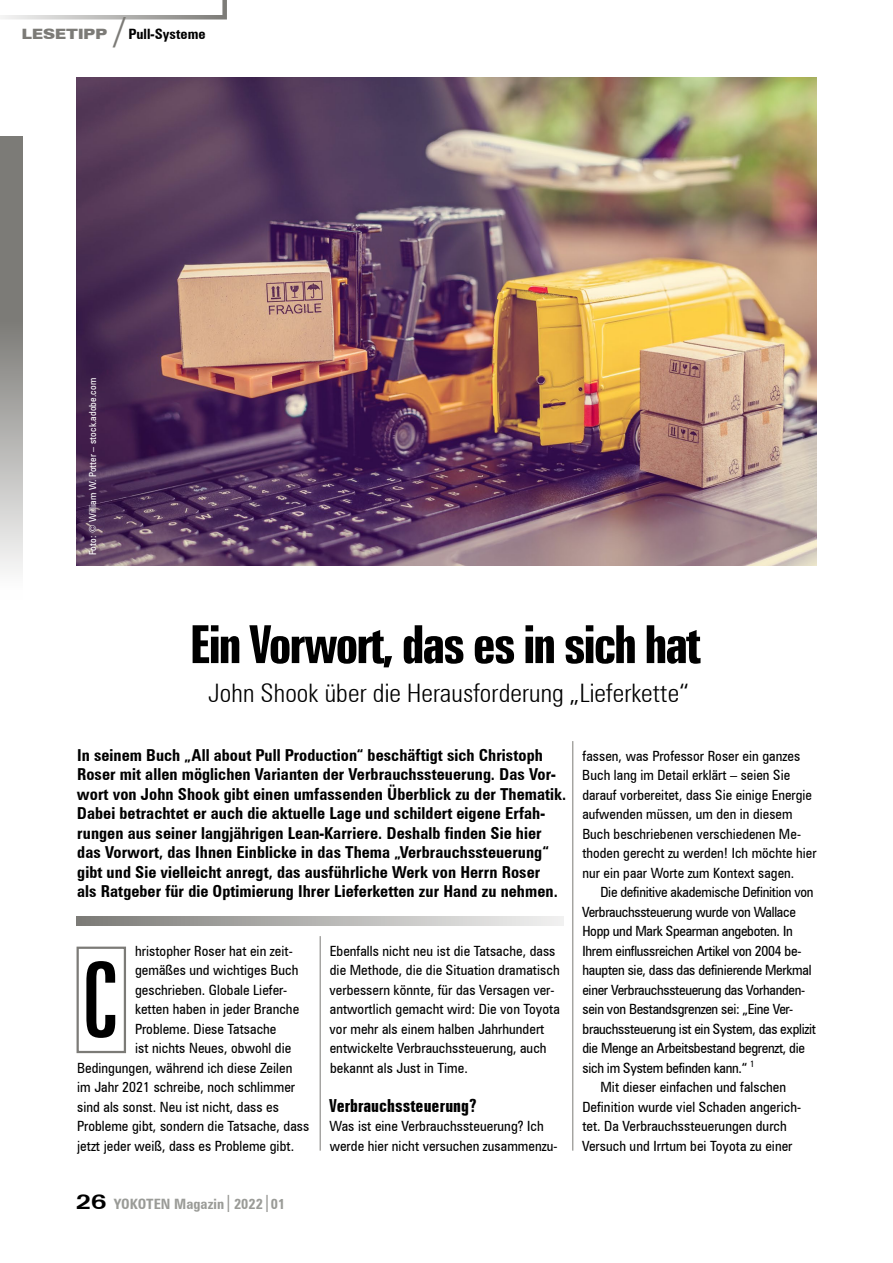
<style>
.page{position:relative;width:893px;height:1263px;background:#fff}
.page>*{position:absolute;margin:0;border:0;box-sizing:border-box;transform-origin:0 0}
.t1{font:extra-condensed 103.35px "Zurich BT";color:#000}
.t2{font:700 extra-condensed 52.5px "Zurich BT";letter-spacing:-.04em;color:#000}
.t3{font:condensed 36.75px "Zurich BT";color:#7c7b77}
.t4{font:300 condensed 25.5px "Zurich BT";letter-spacing:.005em;color:#000}
.t5{font:700 extra-condensed 18px "Zurich BT";letter-spacing:.005em;color:#000}
.t6{font:700 condensed 16.5px/19.5px "Zurich BT";letter-spacing:.005em;color:#000}
.t7{font:700 condensed 14.25px "Zurich BT";letter-spacing:.005em;color:#9a9b97}
.t8{font:700 condensed 14.25px "Zurich BT";letter-spacing:.005em;color:#000}
.t9{font:900 expanded 14.25px "Zurich BT";letter-spacing:.005em;color:#7c7b77}
.t10{font:condensed 14.1px/19.5px "Zurich BT";letter-spacing:.005em;color:#000}
.t11{font:condensed 14.1px "Zurich BT";letter-spacing:-.02em;color:#000}
.t12{font:condensed 9.75px "Zurich BT";letter-spacing:.01em;color:#fff}
.s1{font-stretch:expanded;font-size:20.25px;color:#000}
.s2{font-weight:400;font-size:17.1px}
</style>
<div class="page">
<svg style="left:0;top:0;width:227px;height:20px"></svg>
<img style="left:77px;top:77px;width:739px;height:489px">
<hr style="left:572px;top:741px;width:1px;height:410px;background:#7c7b77">
<hr style="left:320px;top:936px;width:1px;height:215px;background:#7c7b77">
<svg style="left:77px;top:917px;width:487px;height:9px;background:#b6b5b3"></svg>
<svg style="left:76px;top:946px;width:50px;height:108px"></svg>
<svg style="left:0;top:136px;width:23px;height:436px;background:#9e9e9b"></svg>
<p class="t9" style="left:22px;top:26px;width:87px">LESETIPP</p>
<h3 class="t3" style="left:114px;top:8px;width:12px">/</h3>
<p class="t8" style="left:128px;top:25px;width:79px">Pull-Systeme</p>
<p class="t12" style="left:87px;top:555px;width:178px;rotate:-90deg">Foto: © William W. Potter – stock.adobe.com</p>
<h2 class="t2" style="left:190px;top:614px;width:512px">Ein Vorwort, das es in sich hat</h2>
<h3 class="t4" style="left:208px;top:677px;width:482px">John Shook über die Herausforderung „Lieferkette“</h3>
<p class="t6" style="left:77px;top:745px;width:491px">In seinem Buch „All about Pull Production“ beschäftigt sich Christoph Roser mit allen möglichen Varianten der Verbrauchssteuerung. Das Vor&shy;wort von John Shook gibt einen umfassenden Überblick zu der Thematik.<br>Dabei betrachtet er auch die aktuelle Lage und schildert eigene Erfah&shy;rungen aus seiner langjährigen Lean-Karriere. Deshalb finden Sie hier das Vorwort, das Ihnen Einblicke in das Thema „Verbrauchssteuerung“ gibt und Sie vielleicht anregt, das ausführliche Werk von Herrn Roser<br>als Ratgeber für die Optimierung Ihrer Lieferketten zur Hand zu nehmen.</p>
<p class="t10" style="left:582px;top:746px;width:236px">fassen, was Professor Roser ein ganzes Buch lang im Detail erklärt – seien Sie darauf vorbereitet, dass Sie einige Energie aufwenden müssen, um den in diesem Buch beschriebenen verschiedenen Me&shy;thoden gerecht zu werden! Ich möchte hier nur ein paar Worte zum Kontext sagen.</p>
<p class="t11" style="left:600px;top:883px;width:215px">Die definitive akademische Definition von</p>
<p class="t11" style="left:582px;top:903px;width:215px">Verbrauchssteuerung wurde von Wallace</p>
<p class="t11" style="left:582px;top:922px;width:212px">Hopp und Mark Spearman angeboten. In</p>
<p class="t11" style="left:583px;top:942px;width:220px">Ihrem einflussreichen Artikel von 2004 be-</p>
<p class="t11" style="left:582px;top:961px;width:230px">haupten sie, dass das definierende Merkmal</p>
<p class="t11" style="left:582px;top:981px;width:224px">einer Verbrauchssteuerung das Vorhanden-</p>
<p class="t11" style="left:582px;top:1000px;width:212px">sein von Bestandsgrenzen sei: „Eine Ver-</p>
<p class="t11" style="left:583px;top:1020px;width:235px">brauchssteuerung ist ein System, das explizit</p>
<p class="t11" style="left:582px;top:1039px;width:224px">die Menge an Arbeitsbestand begrenzt, die</p>
<p class="t11" style="left:582px;top:1059px;width:173px">sich im System befinden kann.“ <sup>1</sup></p>
<p class="t10" style="left:600px;top:1077px;width:187px">Mit dieser einfachen und falschen</p>
<p class="t10" style="left:582px;top:1097px;width:220px">Definition wurde viel Schaden angerich-</p>
<p class="t10" style="left:582px;top:1116px;width:206px">tet. Da Verbrauchssteuerungen durch</p>
<p class="t10" style="left:582px;top:1136px;width:212px">Versuch und Irrtum bei Toyota zu einer</p>
<p class="t10" style="left:329px;top:941px;width:232px">Ebenfalls nicht neu ist die Tatsache, dass die Methode, die die Situation dramatisch verbessern könnte, für das Versagen ver&shy;antwortlich gemacht wird: Die von Toyota vor mehr als einem halben Jahrhundert entwickelte Verbrauchssteuerung, auch bekannt als Just in Time.</p>
<p class="t5" style="left:329px;top:1095px;width:149px">Verbrauchssteuerung?</p>
<p class="t10" style="left:329px;top:1116px;width:230px">Was ist eine Verbrauchssteuerung? Ich werde hier nicht versuchen zusammenzu-</p>
<p class="t10" style="left:135px;top:941px;width:159px">hristopher Roser hat ein zeit-</p>
<p class="t10" style="left:135px;top:960px;width:165px">gemäßes und wichtiges Buch</p>
<p class="t10" style="left:135px;top:980px;width:154px">geschrieben. Globale Liefer-</p>
<p class="t10" style="left:135px;top:999px;width:166px">ketten haben in jeder Branche</p>
<p class="t10" style="left:135px;top:1019px;width:143px">Probleme. Diese Tatsache</p>
<p class="t10" style="left:135px;top:1038px;width:158px">ist nichts Neues, obwohl die</p>
<p class="t10" style="left:77px;top:1058px;width:217px">Bedingungen, während ich diese Zeilen</p>
<p class="t10" style="left:77px;top:1077px;width:219px">im Jahr 2021 schreibe, noch schlimmer</p>
<p class="t10" style="left:77px;top:1097px;width:203px">sind als sonst. Neu ist nicht, dass es</p>
<p class="t10" style="left:77px;top:1116px;width:234px">Probleme gibt, sondern die Tatsache, dass</p>
<p class="t10" style="left:77px;top:1136px;width:218px">jetzt jeder weiß, dass es Probleme gibt.</p>
<h1 class="t1" style="left:81px;top:941px;width:39px">C</h1>
<p class="t7" style="left:76px;top:1195px;width:211px"><span class="s1">26</span> YOKOTEN Magazin<span class="s2">|</span>2022<span class="s2">|</span>01</p>
</div>
